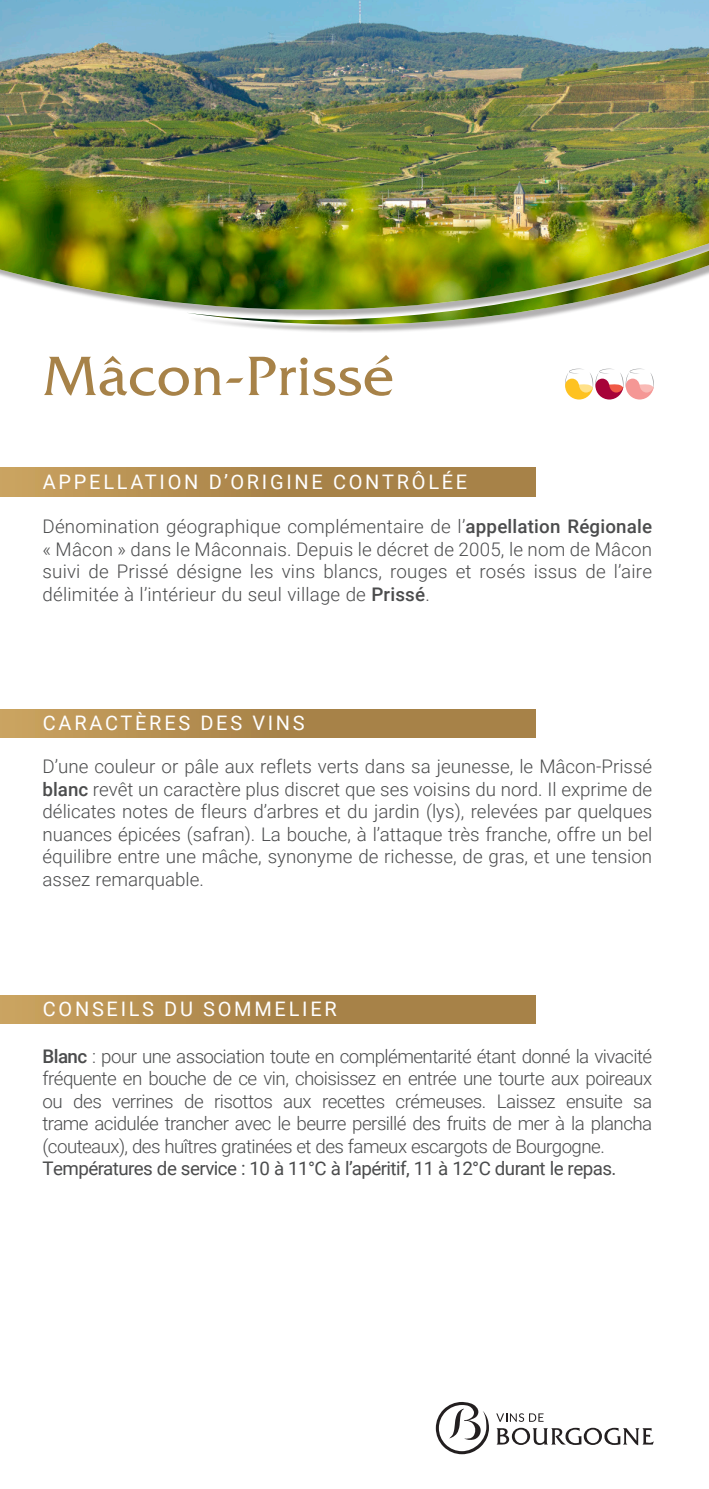
<style>
.page{position:relative;width:709px;height:1489px;background:#fff}
.page>*{position:absolute;margin:0;border:0;box-sizing:border-box;transform-origin:0 0}
.t1{font:55px "Friz Quadrata Pro";color:#a78248}
.Texte_courant_normal{font:20px "Roboto";letter-spacing:.135em;color:#fff}
.Texte_courant_normal-2{font:300 18.75px/22.5px "Roboto";color:#4b4c4d;text-align:justify}
.Texte_courant_normal-3{font:18.75px "Roboto";letter-spacing:-.03em;color:#4b4c4d}
.s1{font-weight:500}
</style>
<div class="page">
<img style="left:0;top:0;width:709px;height:327px">
<div style="left:0;top:709px;width:535px;height:28px;background:linear-gradient(to right,#c39c5b,#9e7a42)"></div>
<div style="left:0;top:468px;width:535px;height:28px;background:linear-gradient(to right,#c39c5b,#9e7a42)"></div>
<div style="left:0;top:995px;width:535px;height:28px;background:linear-gradient(to right,#c39c5b,#9e7a42)"></div>
<svg style="left:565px;top:368px;width:89px;height:31px"></svg>
<svg style="left:496px;top:1413px;width:47px;height:8px"></svg>
<svg style="left:496px;top:1427px;width:158px;height:18px"></svg>
<svg style="left:436px;top:1402px;width:53px;height:51px"></svg>
<p class="t1" style="left:43px;top:342px;width:353px">Mâcon-Prissé</p>
<p class="Texte_courant_normal" style="left:43px;top:467px;width:426px">APPELLATION D’ORIGINE CONTRÔLÉE</p>
<p class="Texte_courant_normal-2" style="left:43px;top:514px;width:611px">Dénomination géographique complémentaire de l’<span class="s1">appellation Régionale </span>« Mâcon » dans le Mâconnais. Depuis le décret de 2005, le nom de Mâcon suivi de Prissé désigne les vins blancs, rouges et rosés issus de l’aire délimitée à l’intérieur du seul village de <span class="s1">Prissé</span>.</p>
<p class="Texte_courant_normal" style="left:43px;top:709px;width:263px">CARACTÈRES DES VINS</p>
<p class="Texte_courant_normal-2" style="left:43px;top:754px;width:611px">D’une couleur or pâle aux reflets verts dans sa jeunesse, le Mâcon-Prissé <span class="s1">blanc</span> revêt un caractère plus discret que ses voisins du nord. Il exprime de délicates notes de fleurs d’arbres et du jardin (lys), relevées par quelques nuances épicées (safran). La bouche, à l’attaque très franche, offre un bel équilibre entre une mâche, synonyme de richesse, de gras, et une tension assez remarquable.</p>
<p class="Texte_courant_normal" style="left:43px;top:995px;width:295px">CONSEILS DU SOMMELIER</p>
<p class="Texte_courant_normal-2" style="left:43px;top:1043px;width:611px"><span class="s1">Blanc</span> : pour une association toute en complémentarité étant donné la vivacité fréquente en bouche de ce vin, choisissez en entrée une tourte aux poireaux ou des verrines de risottos aux recettes crémeuses. Laissez ensuite sa trame acidulée trancher avec le beurre persillé des fruits de mer à la plancha (couteaux), des huîtres gratinées et des fameux escargots de Bourgogne.</p>
<p class="Texte_courant_normal-3" style="left:43px;top:1155px;width:575px">Températures de service : 10 à 11°C à l’apéritif, 11 à 12°C durant le repas.</p>
</div>
